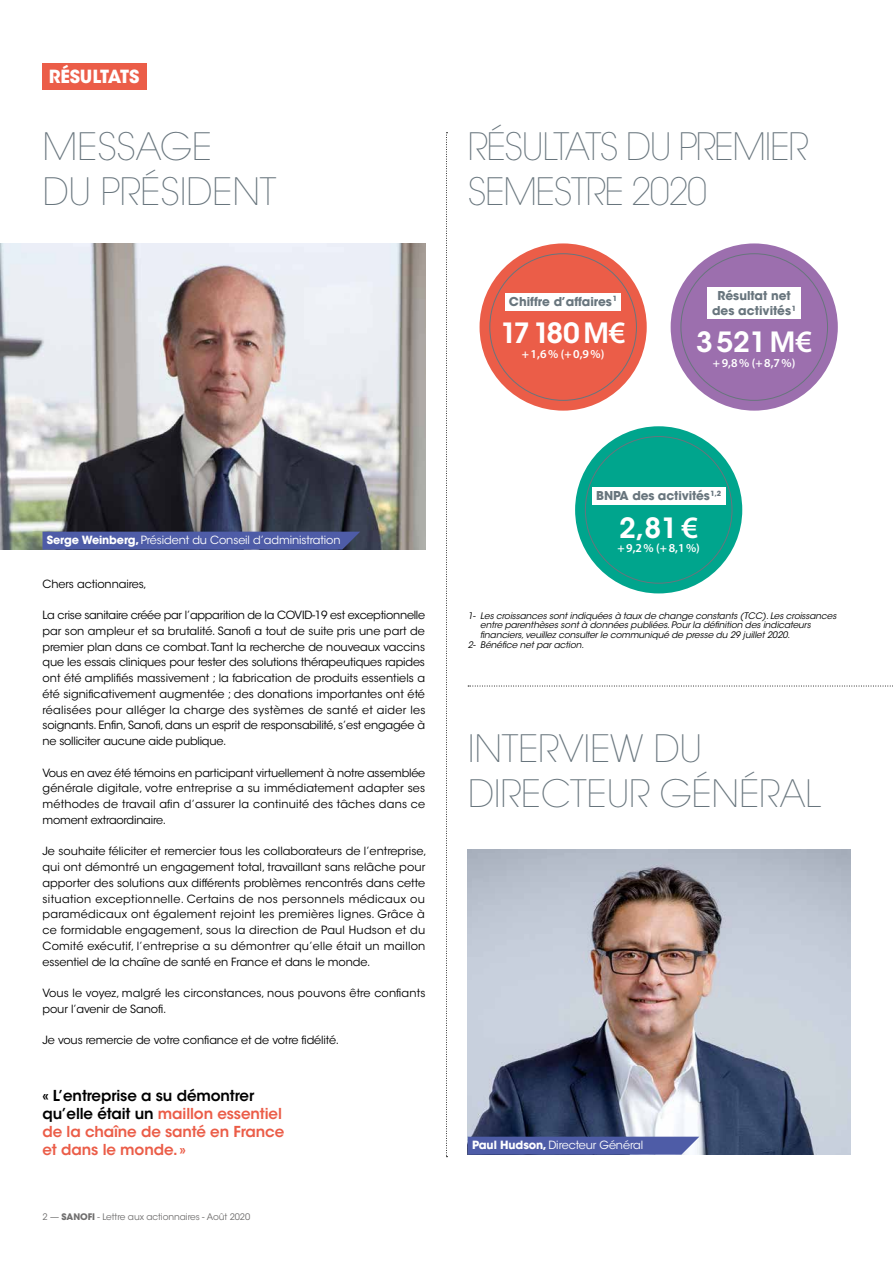
<style>
.page{position:relative;width:893px;height:1263px;background:#fff}
.page>*{position:absolute;margin:0;border:0;box-sizing:border-box;transform-origin:0 0}
.t1{font:200 37.5px/45px "ITC Avant Garde Std";letter-spacing:-.01em;color:#68757d}
.t2{font:200 37.5px/45px "ITC Avant Garde Std";letter-spacing:-.04em;color:#68757d;scale:.96 1}
.t3{font:600 27.75px "ITC Avant Garde Std";color:#fff}
.t4{font:700 18px "ITC Avant Garde Std";letter-spacing:-.01em;color:#fff}
.t5{font:600 15px/18px "ITC Avant Garde Std";letter-spacing:-.01em;color:#eb5d48}
.t6{font:700 12.15px/14.5px "ITC Avant Garde Std";color:#68757d;text-align:center}
.t7{font:600 12.15px "Myriad Pro";color:#fff}
.t8{font:11.25px/15.8px "ITC Avant Garde Std";color:#000;text-align:justify}
.t9{font:11.25px "ITC Avant Garde Std";letter-spacing:-.01em;color:#fff}
.t10{font:italic 9px "ITC Avant Garde Std";letter-spacing:-.01em;color:#000}
.t11{font:9px "ITC Avant Garde Std";letter-spacing:-.01em;color:#706f6f}
.s1{font-family:"Myriad Pro";font-size:31.2px}
.s2{font-weight:700}
.s3{color:#000}
</style>
<div class="page">
<div style="left:43px;top:64px;width:104px;height:26px;background:#eb5d48"></div>
<div style="left:671px;top:243px;width:167px;height:168px;background:#9c6fae;border-radius:50%"></div>
<div style="left:480px;top:243px;width:167px;height:168px;background:#eb5d48;border-radius:50%"></div>
<div style="left:505px;top:293px;width:116px;height:17px;background:#fff"></div>
<div style="left:707px;top:287px;width:94px;height:32px;background:#fff"></div>
<div style="left:575px;top:426px;width:167px;height:167px;background:#00a58d;border-radius:50%"></div>
<div style="left:592px;top:487px;width:133px;height:17px;background:#fff"></div>
<img style="left:0;top:243px;width:425px;height:307px">
<svg style="left:43px;top:532px;width:317px;height:18px;background:#4c5aa2"></svg>
<svg style="left:468px;top:686px;width:425px;height:1px"></svg>
<svg style="left:446px;top:132px;width:1px;height:1025px"></svg>
<img style="left:468px;top:849px;width:382px;height:306px">
<svg style="left:468px;top:1137px;width:231px;height:18px;background:#5462a9"></svg>
<h2 class="t4" style="left:49px;top:65px;width:92px">RÉSULTATS</h2>
<h2 class="t1" style="left:43px;top:125px;width:235px">MESSAGE<br>DU PRÉSIDENT</h2>
<h3 class="t2" style="left:468px;top:125px;width:356px">RÉSULTATS DU PREMIER<br>SEMESTRE 2020</h3>
<h4 class="t6" style="left:509px;top:294px;width:110px">Chiffre d’affaires <sup>1</sup></h4>
<p class="t3" style="left:501px;top:315px;width:126px">17 180 M<span class="s1">€</span></p>
<p class="t7" style="left:522px;top:346px;width:84px">+ 1,6 % (+ 0,9 %)</p>
<h4 class="t6" style="left:712px;top:289px;width:86px">Résultat net des activités <sup>1</sup></h4>
<p class="t3" style="left:696px;top:325px;width:118px">3 521 M<span class="s1">€</span></p>
<p class="t7" style="left:713px;top:355px;width:84px">+ 9,8 % (+ 8,7 %)</p>
<h3 class="t9" style="left:47px;top:533px;width:295px"><span class="s2">Serge Weinberg,</span>Président du Conseil d’administration</h3>
<p class="t8" style="left:43px;top:576px;width:106px">Chers actionnaires,</p>
<p class="t8" style="left:43px;top:607px;width:384px">La crise sanitaire créée par l’apparition de la COVID-19 est exceptionnelle par son ampleur et sa brutalité. Sanofi a tout de suite pris une part de premier plan dans ce combat. Tant la recherche de nouveaux vaccins que les essais cliniques pour tester des solutions thérapeutiques rapides ont été amplifiés massivement ; la fabrication de produits essentiels a été significativement augmentée ; des donations importantes ont été réalisées pour alléger la charge des systèmes de santé et aider les soignants. Enfin, Sanofi, dans un esprit de responsabilité, s’est engagée à ne solliciter aucune aide publique.</p>
<p class="t8" style="left:43px;top:765px;width:384px">Vous en avez été témoins en participant virtuellement à notre assemblée générale digitale, votre entreprise a su immédiatement adapter ses méthodes de travail afin d’assurer la continuité des tâches dans ce moment extraordinaire.</p>
<p class="t8" style="left:43px;top:843px;width:386px;text-align:left">Je souhaite féliciter et remercier tous les collaborateurs de l’entreprise, qui ont démontré un engagement total, travaillant sans relâche pour apporter des solutions aux différents problèmes rencontrés dans cette situation exceptionnelle. Certains de nos personnels médicaux ou paramédicaux ont également rejoint les premières lignes. Grâce à ce formidable engagement, sous la direction de Paul Hudson et du Comité exécutif, l’entreprise a su démontrer qu’elle était un maillon essentiel de la chaîne de santé en France et dans le monde.</p>
<p class="t8" style="left:43px;top:985px;width:384px">Vous le voyez, malgré les circonstances, nous pouvons être confiants pour l’avenir de Sanofi.</p>
<p class="t8" style="left:43px;top:1032px;width:298px">Je vous remercie de votre confiance et de votre fidélité.</p>
<p class="t5" style="left:43px;top:1086px;width:243px"><span class="s3">« L’entreprise a su démontrer qu’elle était un</span> maillon essentiel de la chaîne de santé en France et dans le monde. »</p>
<p class="t11" style="left:43px;top:1212px;width:209px">2 — <span class="s2">SANOFI</span> - Lettre aux actionnaires - Août 2020</p>
<h4 class="t6" style="left:596px;top:488px;width:126px">BNPA des activités<sup>1,2</sup></h4>
<p class="t3" style="left:619px;top:510px;width:80px">2,81 <span class="s1">€</span></p>
<p class="t7" style="left:617px;top:541px;width:84px">+ 9,2 % (+ 8,1 %)</p>
<p class="t10" style="left:468px;top:610px;width:370px">1- Les croissances sont indiquées à taux de change constants (TCC). Les croissances</p>
<p class="t10" style="left:480px;top:620px;width:332px">entre parenthèses sont à données publiées. Pour la définition des indicateurs</p>
<p class="t10" style="left:480px;top:629px;width:311px">financiers, veuillez consulter le communiqué de presse du 29 juillet 2020.</p>
<p class="t10" style="left:468px;top:639px;width:118px">2- Bénéfice net par action.</p>
<h2 class="t1" style="left:468px;top:727px;width:355px">INTERVIEW DU<br>DIRECTEUR GÉNÉRAL</h2>
<h3 class="t9" style="left:472px;top:1138px;width:173px"><span class="s2">Paul Hudson,</span> Directeur Général</h3>
</div>
